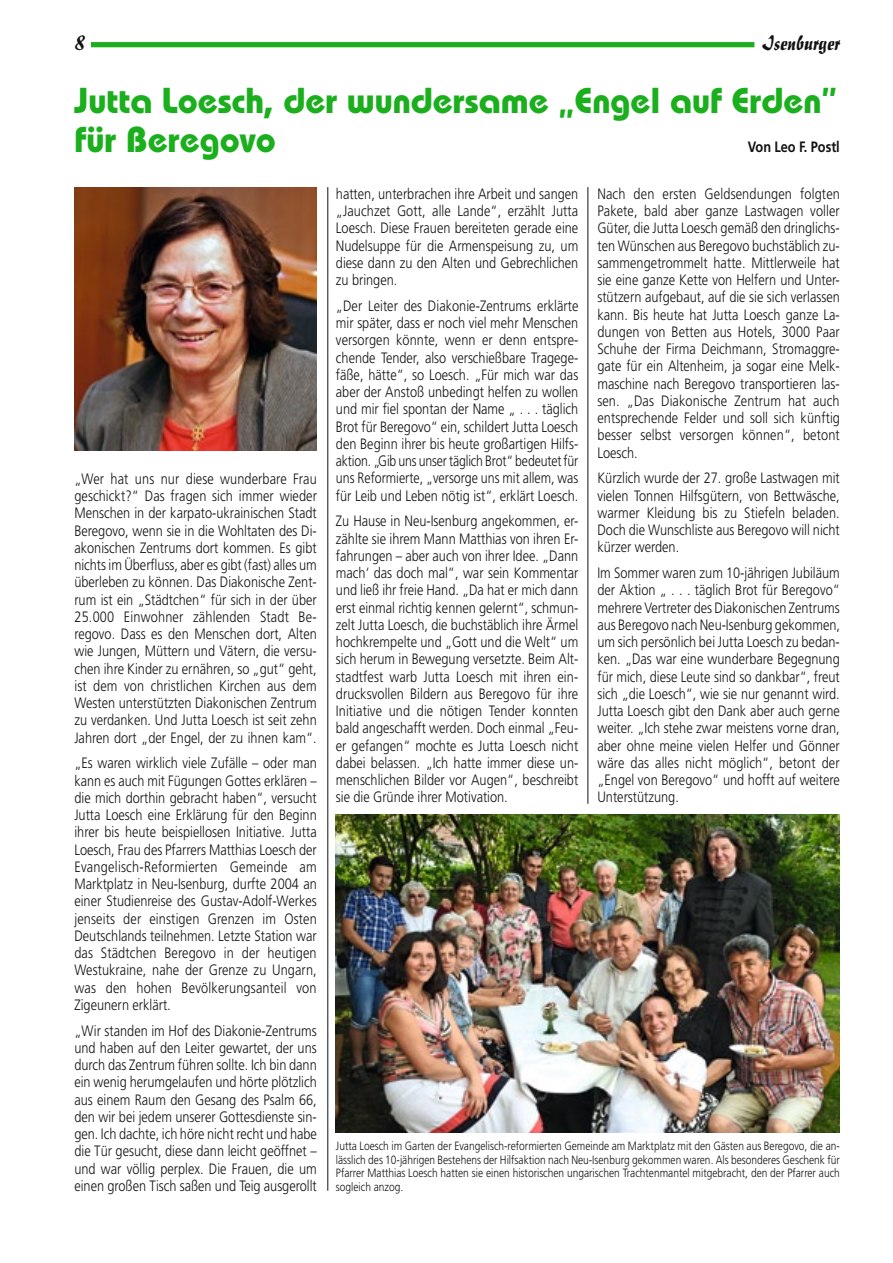
<style>
.page{position:relative;width:893px;height:1263px;background:#fff}
.page>*{position:absolute;margin:0;border:0;box-sizing:border-box;transform-origin:0 0}
.Grundtext{font:700 36px/39px "Bauhaus";color:#1baf1d}
.t1{font:21px "Imu Reg";color:#111212}
.Grundtext-2{font:300 15px/17.2px "Frutiger";color:#111212;text-align:justify;scale:.85 1}
.Grundtext-3{font:700 15px "Frutiger";color:#111212;scale:.85 1}
.BU{font:300 12px/13.5px "Frutiger";color:#111212;text-align:justify;scale:.85 1}
</style>
<div class="page">
<div style="left:91px;top:42px;width:663px;height:5px;background:#1baf1d"></div>
<hr style="left:327px;top:187px;width:1px;height:1004px;background:#111212">
<hr style="left:587px;top:187px;width:1px;height:617px;background:#111212">
<img style="left:336px;top:815px;width:504px;height:317px">
<img style="left:74px;top:187px;width:243px;height:264px">
<h2 class="t1" style="left:74px;top:31px;width:11px">8</h2>
<h2 class="t1" style="left:762px;top:31px;width:80px">Isenburger</h2>
<p class="Grundtext" style="left:74px;top:80px;width:765px">Jutta Loesch, der wundersame „Engel auf Erden” für Beregovo</p>
<p class="Grundtext-3" style="left:748px;top:138px;width:110px">Von Leo F. Postl</p>
<p class="Grundtext-2" style="left:74px;top:470px;width:287px">„Wer hat uns nur diese wunderbare Frau geschickt?“ Das fragen sich immer wieder Menschen in der karpato-ukrainischen Stadt Beregovo, wenn sie in die Wohltaten des Di&shy;akonischen Zentrums dort kommen. Es gibt nichts im Überfluss, aber es gibt (fast) alles um überleben zu können. Das Diakonische Zent&shy;rum ist ein „Städtchen“ für sich in der über 25.000 Einwohner zählenden Stadt Be&shy;regovo. Dass es den Menschen dort, Alten wie Jungen, Müttern und Vätern, die versu&shy;chen ihre Kinder zu ernähren, so „gut“ geht, ist dem von christlichen Kirchen aus dem Westen unterstützten Diakonischen Zentrum zu verdanken. Und Jutta Loesch ist seit zehn Jahren dort „der Engel, der zu ihnen kam“.</p>
<p class="Grundtext-2" style="left:74px;top:754px;width:287px">„Es waren wirklich viele Zufälle – oder man kann es auch mit Fügungen Gottes erklären – die mich dorthin gebracht haben“, versucht Jutta Loesch eine Erklärung für den Beginn ihrer bis heute beispiellosen Initiative. Jutta Loesch, Frau des Pfarrers Matthias Loesch der Evangelisch-Reformierten Gemeinde am Marktplatz in Neu-Isenburg, durfte 2004 an einer Studienreise des Gustav-Adolf-Werkes jenseits der einstigen Grenzen im Osten Deutschlands teilnehmen. Letzte Station war das Städtchen Beregovo in der heutigen Westukraine, nahe der Grenze zu Ungarn, was den hohen Bevölkerungsanteil von Zigeunern erklärt.</p>
<p class="Grundtext-2" style="left:74px;top:1022px;width:287px">„Wir standen im Hof des Diakonie-Zentrums und haben auf den Leiter gewartet, der uns durch das Zentrum führen sollte. Ich bin dann ein wenig herumgelaufen und hörte plötzlich aus einem Raum den Gesang des Psalm 66, den wir bei jedem unserer Gottesdienste sin&shy;gen. Ich dachte, ich höre nicht recht und habe die Tür gesucht, diese dann leicht geöffnet – und war völlig perplex. Die Frauen, die um einen großen Tisch saßen und Teig ausgerollt</p>
<p class="Grundtext-2" style="left:336px;top:185px;width:287px">hatten, unterbrachen ihre Arbeit und sangen „Jauchzet Gott, alle Lande“, erzählt Jutta Loesch. Diese Frauen bereiteten gerade eine Nudelsuppe für die Armenspeisung zu, um diese dann zu den Alten und Gebrechlichen zu bringen.</p>
<p class="Grundtext-2" style="left:336px;top:297px;width:287px">„Der Leiter des Diakonie-Zentrums erklärte mir später, dass er noch viel mehr Menschen versorgen könnte, wenn er denn entspre&shy;chende Tender, also verschießbare Tragege&shy;fäße, hätte“, so Loesch. „Für mich war das aber der Anstoß unbedingt helfen zu wollen und mir fiel spontan der Name „ . . . täglich Brot für Beregovo“ ein, schildert Jutta Loesch den Beginn ihrer bis heute großartigen Hilfs&shy;aktion. „Gib uns unser täglich Brot“ bedeutet für uns Reformierte, „versorge uns mit allem, was für Leib und Leben nötig ist“, erklärt Loesch.</p>
<p class="Grundtext-2" style="left:336px;top:513px;width:287px">Zu Hause in Neu-Isenburg angekommen, er&shy;zählte sie ihrem Mann Matthias von ihren Er&shy;fahrungen – aber auch von ihrer Idee. „Dann mach‘ das doch mal“, war sein Kommentar und ließ ihr freie Hand. „Da hat er mich dann erst einmal richtig kennen gelernt“, schmun&shy;zelt Jutta Loesch, die buchstäblich ihre Ärmel hochkrempelte und „Gott und die Welt“ um sich herum in Bewegung versetzte. Beim Alt&shy;stadtfest warb Jutta Loesch mit ihren ein&shy;drucksvollen Bildern aus Beregovo für ihre Initiative und die nötigen Tender konnten bald angeschafft werden. Doch einmal „Feu&shy;er gefangen“ mochte es Jutta Loesch nicht dabei belassen. „Ich hatte immer diese un&shy;menschlichen Bilder vor Augen“, beschreibt sie die Gründe ihrer Motivation.</p>
<p class="Grundtext-2" style="left:597px;top:185px;width:287px">Nach den ersten Geldsendungen folgten Pakete, bald aber ganze Lastwagen voller Güter, die Jutta Loesch gemäß den dringlichs&shy;ten Wünschen aus Beregovo buchstäblich zu&shy;sammengetrommelt hatte. Mittlerweile hat sie eine ganze Kette von Helfern und Unter&shy;stützern aufgebaut, auf die sie sich verlassen kann. Bis heute hat Jutta Loesch ganze La&shy;dungen von Betten aus Hotels, 3000 Paar Schuhe der Firma Deichmann, Stromaggre&shy;gate für ein Altenheim, ja sogar eine Melk&shy;maschine nach Beregovo transportieren las&shy;sen. „Das Diakonische Zentrum hat auch entsprechende Felder und soll sich künftig besser selbst versorgen können“, betont Loesch.</p>
<p class="Grundtext-2" style="left:597px;top:470px;width:287px">Kürzlich wurde der 27. große Lastwagen mit vielen Tonnen Hilfsgütern, von Bettwäsche, warmer Kleidung bis zu Stiefeln beladen.<br>Doch die Wunschliste aus Beregovo will nicht kürzer werden.</p>
<p class="Grundtext-2" style="left:597px;top:564px;width:287px">Im Sommer waren zum 10-jährigen Jubiläum der Aktion „ . . . täglich Brot für Beregovo“ mehrere Vertreter des Diakonischen Zentrums aus Beregovo nach Neu-Isenburg gekommen, um sich persönlich bei Jutta Loesch zu bedan&shy;ken. „Das war eine wunderbare Begegnung für mich, diese Leute sind so dankbar“, freut sich „die Loesch“, wie sie nur genannt wird.<br>Jutta Loesch gibt den Dank aber auch gerne weiter. „Ich stehe zwar meistens vorne dran, aber ohne meine vielen Helfer und Gönner wäre das alles nicht möglich“, betont der „Engel von Beregovo“ und hofft auf weitere Unterstützung.</p>
<p class="BU" style="left:336px;top:1139px;width:594px">Jutta Loesch im Garten der Evangelisch-reformierten Gemeinde am Marktplatz mit den Gästen aus Beregovo, die an&shy;lässlich des 10-jährigen Bestehens der Hilfsaktion nach Neu-Isenburg gekommen waren. Als besonderes Geschenk für Pfarrer Matthias Loesch hatten sie einen historischen ungarischen Trachtenmantel mitgebracht, den der Pfarrer auch sogleich anzog.</p>
</div>
